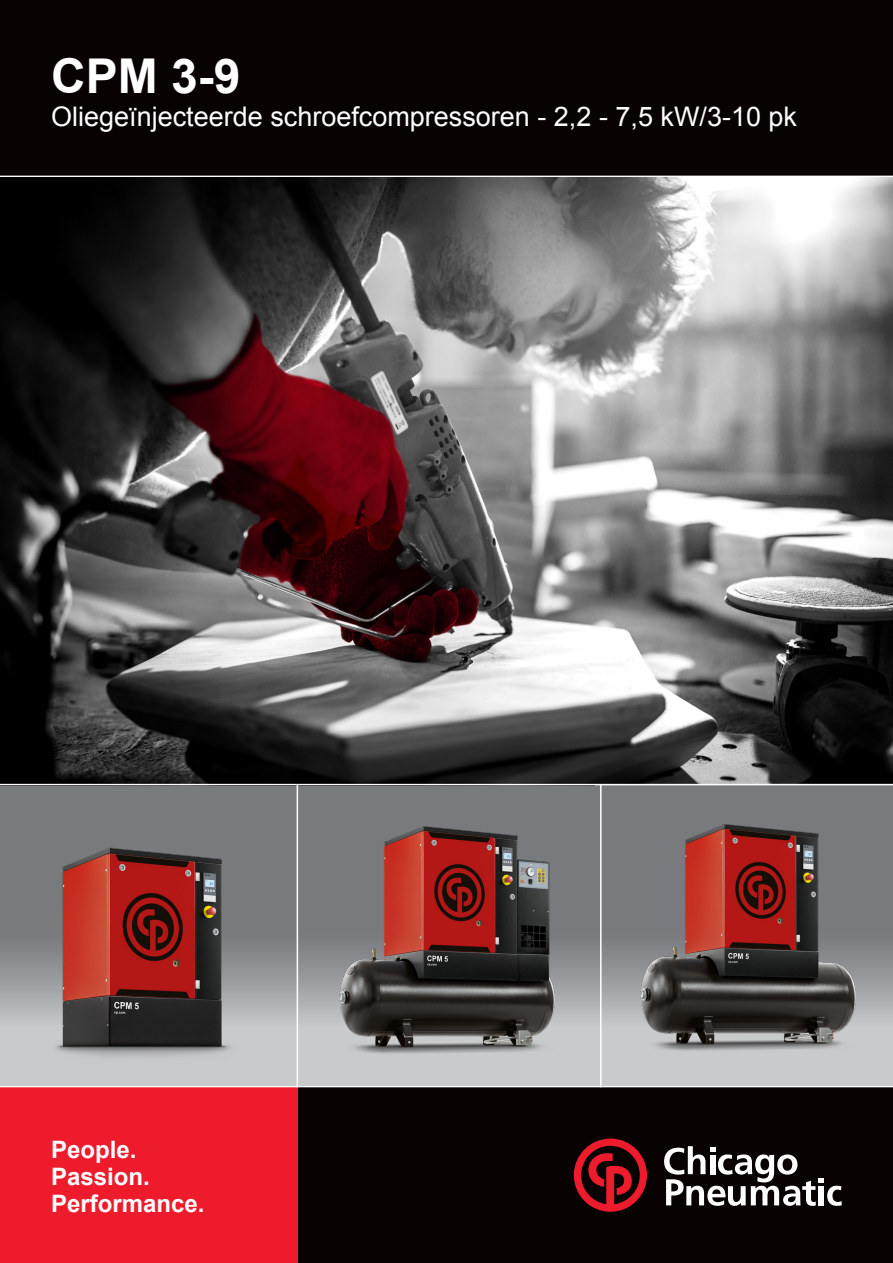
<style>
.page{position:relative;width:893px;height:1263px;background:#fff}
.page>*{position:absolute;margin:0;border:0;box-sizing:border-box;transform-origin:0 0}
.Headline{font:700 48px "Arial";color:#fff}
.Sub-headline{font:27px "Arial";color:#fff}
.t1{font:700 24px "Arial";color:#fff}
</style>
<div class="page">
<div style="left:0;top:0;width:893px;height:176px;background:#080302"></div>
<div style="left:297px;top:1087px;width:596px;height:176px;background:#080302"></div>
<div style="left:0;top:1087px;width:297px;height:176px;background:#ee1b2c"></div>
<svg style="left:664px;top:1146px;width:178px;height:60px"></svg>
<svg style="left:574px;top:1138px;width:73px;height:74px"></svg>
<svg style="left:0;top:785px;width:297px;height:301px;background:#7e8083"></svg>
<img style="left:0;top:819px;width:287px;height:267px">
<svg style="left:298px;top:785px;width:297px;height:301px;background:#959699"></svg>
<img style="left:327px;top:803px;width:245px;height:270px">
<img style="left:0;top:177px;width:893px;height:607px">
<svg style="left:595px;top:785px;width:298px;height:301px;background:#98999c"></svg>
<img style="left:628px;top:800px;width:245px;height:271px">
<hr style="left:600px;top:784px;width:2px;height:303px;background:#fff">
<p class="Headline" style="left:51px;top:45px;width:191px">CPM 3-9</p>
<p class="Sub-headline" style="left:51px;top:99px;width:747px">Oliegeïnjecteerde schroefcompressoren - 2,2 - 7,5 kW/3-10 pk</p>
<p class="t1" style="left:51px;top:1134px;width:87px">People.</p>
<p class="t1" style="left:51px;top:1161px;width:100px">Passion.</p>
<p class="t1" style="left:51px;top:1188px;width:155px">Performance.</p>
</div>
